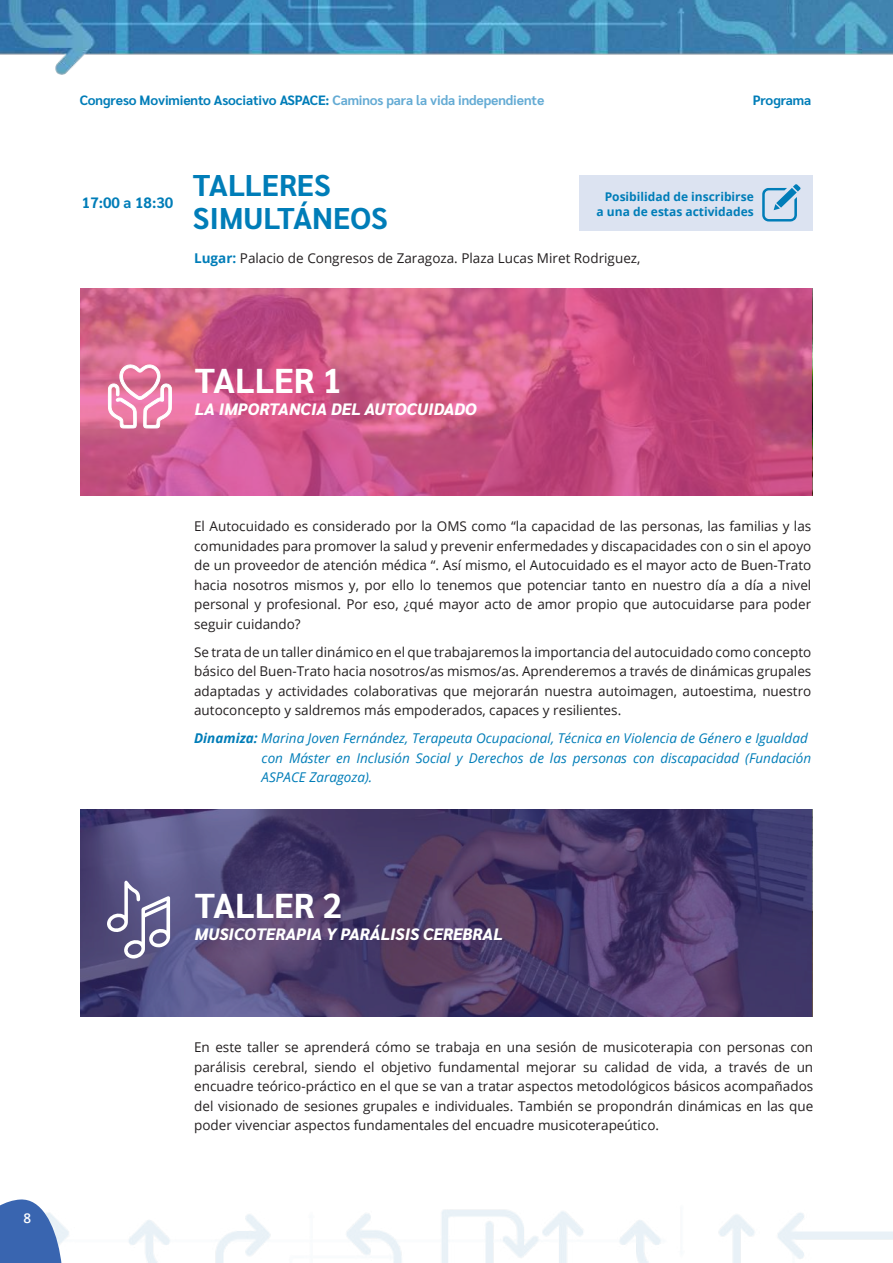
<style>
.page{position:relative;width:893px;height:1263px;background:#fff}
.page>*{position:absolute;margin:0;border:0;box-sizing:border-box;transform-origin:0 0}
.t1{font:700 34.5px "Sarabun";color:#fff}
.t2{font:700 30px "Sarabun";color:#007db8}
.t3{font:italic 800 16.5px "Sarabun";color:#fff}
.t4{font:700 15px "Sarabun";color:#007db8}
.t5{font:13.5px/19.5px "Open Sans";color:#231f20;text-align:justify}
.t6{font:italic 13.5px/19.5px "Open Sans";color:#007db8}
.t7{font:700 13.5px "Sarabun";letter-spacing:-.01em;color:#007db8}
.t8{font:600 13.5px "Open Sans";color:#fff}
.t9{font:700 12px/15px "Open Sans";color:#007db8;text-align:right}
.s1{color:#64abd4}
.s2{font-weight:700;color:#007db8}
.s3{font-weight:700}
</style>
<div class="page">
<img style="left:128px;top:1209px;width:765px;height:54px">
<svg style="left:0;top:1199px;width:69px;height:64px"></svg>
<img style="left:0;top:0;width:893px;height:75px">
<svg style="left:81px;top:288px;width:731px;height:207px;background:#c95484"></svg>
<svg style="left:108px;top:362px;width:64px;height:67px"></svg>
<svg style="left:81px;top:809px;width:731px;height:207px;background:#4c3f6e"></svg>
<svg style="left:105px;top:881px;width:65px;height:77px"></svg>
<div style="left:579px;top:175px;width:233px;height:55px;background:#dce3f1"></div>
<svg style="left:762px;top:184px;width:39px;height:37px"></svg>
<p class="t8" style="left:24px;top:1209px;width:9px">8</p>
<p class="t7" style="left:80px;top:93px;width:466px">Congreso Movimiento Asociativo ASPACE: <span class="s1">Caminos para la vida independiente</span></p>
<p class="t7" style="left:753px;top:93px;width:60px">Programa</p>
<p class="t4" style="left:82px;top:194px;width:250px">17:00 a 18:30 <sup>TALLERES</sup></p>
<h2 class="t2" style="left:193px;top:201px;width:196px">SIMULTÁNEOS</h2>
<p class="t9" style="left:597px;top:189px;width:159px">Posibilidad de inscribirse a una de estas actividades</p>
<p class="t5" style="left:194px;top:248px;width:448px"><span class="s2">Lugar:</span> Palacio de Congresos de Zaragoza. Plaza Lucas Miret Rodriguez,</p>
<h1 class="t1" style="left:195px;top:360px;width:149px">TALLER 1</h1>
<p class="t3" style="left:195px;top:400px;width:283px">LA IMPORTANCIA DEL AUTOCUIDADO</p>
<p class="t5" style="left:194px;top:516px;width:619px">El Autocuidado es considerado por la OMS como “la capacidad de las personas, las familias y las comunidades para promover la salud y prevenir enfermedades y discapacidades con o sin el apoyo de un proveedor de atención médica “. Así mismo, el Autocuidado es el mayor acto de Buen-Trato hacia nosotros mismos y, por ello lo tenemos que potenciar tanto en nuestro día a día a nivel personal y profesional. Por eso, ¿qué mayor acto de amor propio que autocuidarse para poder seguir cuidando?</p>
<p class="t5" style="left:194px;top:642px;width:619px">Se trata de un taller dinámico en el que trabajaremos la importancia del autocuidado como concepto básico del Buen-Trato hacia nosotros/as mismos/as. Aprenderemos a través de dinámicas grupales adaptadas y actividades colaborativas que mejorarán nuestra autoimagen, autoestima, nuestro autoconcepto y saldremos más empoderados, capaces y resilientes.</p>
<p class="t6" style="left:262px;top:728px;width:551px;text-indent:-68px"><span class="s3">Dinamiza:</span> Marina Joven Fernández, Terapeuta Ocupacional, Técnica en Violencia de Género e Igualdad con Máster en Inclusión Social y Derechos de las personas con discapacidad (Fundación<br>ASPACE Zaragoza).</p>
<h1 class="t1" style="left:195px;top:885px;width:149px">TALLER 2</h1>
<p class="t3" style="left:195px;top:925px;width:309px">MUSICOTERAPIA Y PARÁLISIS CEREBRAL</p>
<p class="t5" style="left:194px;top:1037px;width:621px">En este taller se aprenderá cómo se trabaja en una sesión de musicoterapia con personas con parálisis cerebral, siendo el objetivo fundamental mejorar su calidad de vida, a través de un encuadre teórico-práctico en el que se van a tratar aspectos metodológicos básicos acompañados del visionado de sesiones grupales e individuales. También se propondrán dinámicas en las que poder vivenciar aspectos fundamentales del encuadre musicoterapeútico.</p>
</div>
